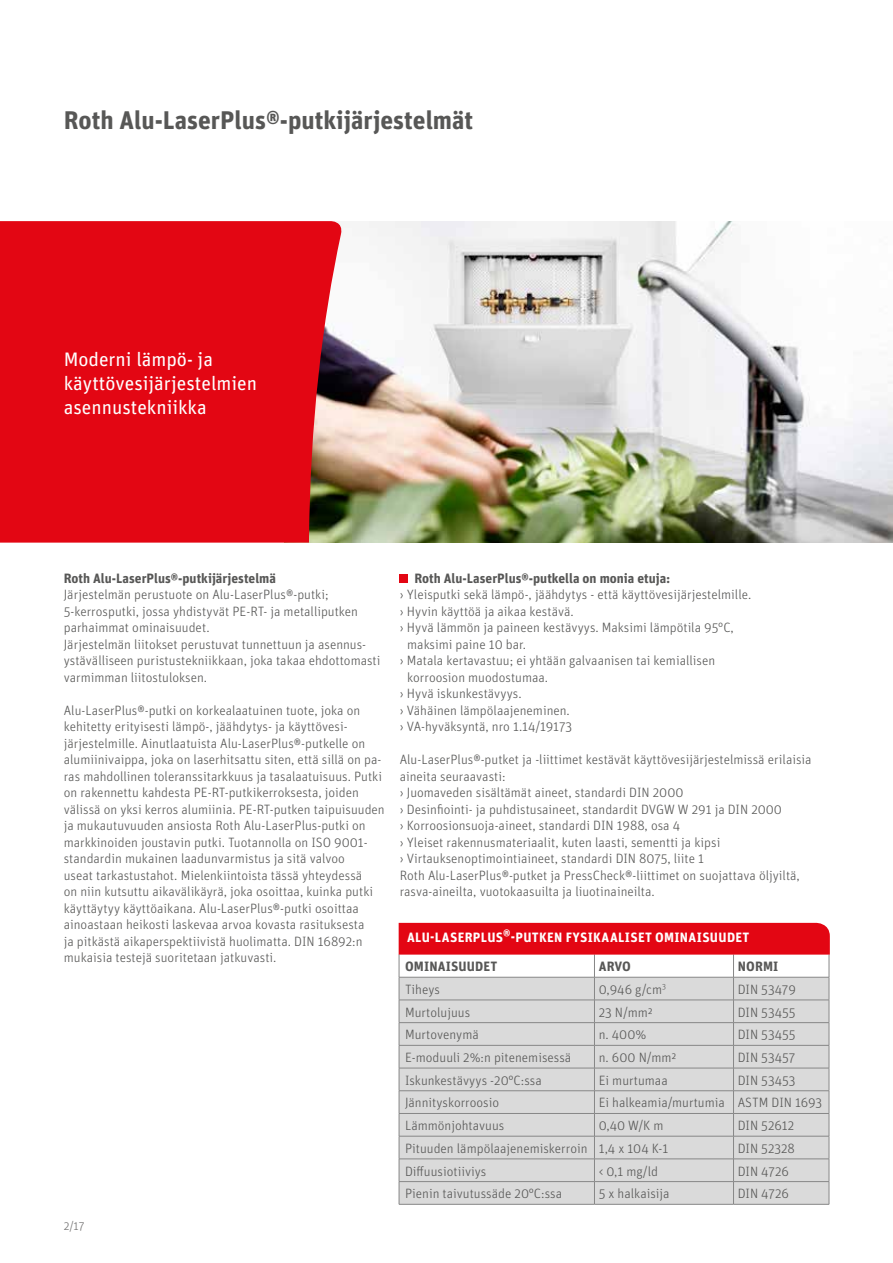
<style>
.page{position:relative;width:893px;height:1263px;background:#fff}
.page>*{position:absolute;margin:0;border:0;box-sizing:border-box;transform-origin:0 0}
.t1{font:700 25.5px "Unit OT";color:#575756}
.t2{font:19.5px/24px "Unit OT";color:#fff}
.t3{font:300 13.5px/16.5px "Unit OT";color:#575756}
.t4{font:700 13.5px "Unit OT";color:#575756}
.t5{font:700 13.5px "Unit OT";letter-spacing:.025em;color:#fff}
.t6{font:300 12px "Unit OT";color:#706f6f}
</style>
<div class="page">
<img style="left:344px;top:221px;width:549px;height:322px">
<svg style="left:0;top:221px;width:344px;height:322px;background:#dd0e1a"></svg>
<hr style="left:399px;top:1204px;width:195px;height:1px;background:#878787">
<hr style="left:594px;top:1204px;width:139px;height:1px;background:#878787">
<hr style="left:733px;top:1204px;width:96px;height:1px;background:#878787">
<svg style="left:399px;top:923px;width:431px;height:281px;background:#dac1c2"></svg>
<div style="left:400px;top:574px;width:8px;height:9px;background:#e30613"></div>
<h1 class="t1" style="left:64px;top:103px;width:411px">Roth Alu-LaserPlus®-putkijärjestelmät</h1>
<h2 class="t2" style="left:64px;top:347px;width:195px">Moderni lämpö- ja käyttövesijärjestelmien asennustekniikka</h2>
<p class="t4" style="left:64px;top:569px;width:214px">Roth Alu-LaserPlus®-putkijärjestelmä</p>
<p class="t3" style="left:64px;top:586px;width:318px">Järjestelmän perustuote on Alu-LaserPlus®-putki; 5-kerrosputki, jossa yhdistyvät PE-RT- ja metalliputken parhaimmat ominaisuudet.<br>Järjestelmän liitokset perustuvat tunnettuun ja asennus&shy;ystävälliseen puristustekniikkaan, joka takaa ehdottomasti varmimman liitostuloksen.</p>
<p class="t3" style="left:64px;top:702px;width:322px">Alu-LaserPlus®-putki on korkealaatuinen tuote, joka on kehitetty erityisesti lämpö-, jäähdytys- ja käyttövesi&shy;järjestelmille. Ainutlaatuista Alu-LaserPlus®-putkelle on alumiinivaippa, joka on laserhitsattu siten, että sillä on pa&shy;ras mahdollinen toleranssitarkkuus ja tasalaatuisuus. Putki on rakennettu kahdesta PE-RT-putkikerroksesta, joiden välissä on yksi kerros alumiinia. PE-RT-putken taipuisuuden ja mukautuvuuden ansiosta Roth Alu-LaserPlus-putki on markkinoiden joustavin putki. Tuotannolla on ISO 9001- standardin mukainen laadunvarmistus ja sitä valvoo<br>useat tarkastustahot. Mielenkiintoista tässä yhteydessä<br>on niin kutsuttu aikavälikäyrä, joka osoittaa, kuinka putki käyttäytyy käyttöaikana. Alu-LaserPlus®-putki osoittaa ainoastaan heikosti laskevaa arvoa kovasta rasituksesta<br>ja pitkästä aikaperspektiivistä huolimatta. DIN 16892:n mukaisia testejä suoritetaan jatkuvasti.</p>
<p class="t6" style="left:64px;top:1219px;width:22px">2/17</p>
<p class="t4" style="left:414px;top:569px;width:258px">Roth Alu-LaserPlus®-putkella on monia etuja:</p>
<p class="t3" style="left:400px;top:586px;width:353px">› Yleisputki sekä lämpö-, jäähdytys - että käyttövesijärjestelmille.</p>
<p class="t3" style="left:400px;top:603px;width:176px">› Hyvin käyttöä ja aikaa kestävä.</p>
<p class="t3" style="left:400px;top:619px;width:336px">› Hyvä lämmön ja paineen kestävyys. Maksimi lämpötila 95°C,</p>
<p class="t3" style="left:407px;top:636px;width:120px">maksimi paine 10 bar.</p>
<p class="t3" style="left:400px;top:652px;width:317px">› Matala kertavastuu; ei yhtään galvaanisen tai kemiallisen</p>
<p class="t3" style="left:407px;top:669px;width:142px">korroosion muodostumaa.</p>
<p class="t3" style="left:400px;top:685px;width:123px">› Hyvä iskunkestävyys.</p>
<p class="t3" style="left:400px;top:702px;width:172px">› Vähäinen lämpölaajeneminen.</p>
<p class="t3" style="left:400px;top:718px;width:174px">› VA-hyväksyntä, nro 1.14/19173</p>
<p class="t3" style="left:400px;top:751px;width:413px">Alu-LaserPlus®-putket ja -liittimet kestävät käyttövesijärjestelmissä erilaisia aineita seuraavasti:<br>› Juomaveden sisältämät aineet, standardi DIN 2000<br>› Desinfiointi- ja puhdistusaineet, standardit DVGW W 291 ja DIN 2000<br>› Korroosionsuoja-aineet, standardi DIN 1988, osa 4<br>› Yleiset rakennusmateriaalit, kuten laasti, sementti ja kipsi<br>› Virtauksenoptimointiaineet, standardi DIN 8075, liite 1<br>Roth Alu-LaserPlus®-putket ja PressCheck®-liittimet on suojattava öljyiltä, rasva-aineilta, vuotokaasuilta ja liuotinaineilta.</p>
<p class="t5" style="left:407px;top:929px;width:344px">ALU-LASERPLUS®-PUTKEN FYSIKAALISET OMINAISUUDET</p>
<p class="t4" style="left:405px;top:958px;width:94px">OMINAISUUDET</p>
<p class="t4" style="left:599px;top:958px;width:34px">ARVO</p>
<p class="t4" style="left:738px;top:958px;width:42px">NORMI</p>
<p class="t3" style="left:405px;top:981px;width:36px">Tiheys</p>
<p class="t3" style="left:599px;top:981px;width:69px">0,946 g/cm<sup>3</sup></p>
<p class="t3" style="left:738px;top:981px;width:60px">DIN 53479</p>
<p class="t3" style="left:405px;top:1004px;width:67px">Murtolujuus</p>
<p class="t3" style="left:599px;top:1004px;width:55px">23 N/mm²</p>
<p class="t3" style="left:738px;top:1004px;width:59px">DIN 53455</p>
<p class="t3" style="left:405px;top:1026px;width:75px">Murtovenymä</p>
<p class="t3" style="left:599px;top:1026px;width:49px">n. 400%</p>
<p class="t3" style="left:738px;top:1026px;width:59px">DIN 53455</p>
<p class="t3" style="left:405px;top:1049px;width:168px">E-moduuli 2%:n pitenemisessä</p>
<p class="t3" style="left:599px;top:1049px;width:79px">n. 600 N/mm²</p>
<p class="t3" style="left:738px;top:1049px;width:59px">DIN 53457</p>
<p class="t3" style="left:405px;top:1072px;width:138px">Iskunkestävyys -20°C:ssa</p>
<p class="t3" style="left:599px;top:1072px;width:70px">Ei murtumaa</p>
<p class="t3" style="left:738px;top:1072px;width:59px">DIN 53453</p>
<p class="t3" style="left:405px;top:1094px;width:96px">Jännityskorroosio</p>
<p class="t3" style="left:599px;top:1094px;width:225px">Ei halkeamia/murtumia ASTM DIN 1693</p>
<p class="t3" style="left:405px;top:1117px;width:101px">Lämmönjohtavuus</p>
<p class="t3" style="left:599px;top:1117px;width:66px">0,40 W/K m</p>
<p class="t3" style="left:738px;top:1117px;width:58px">DIN 52612</p>
<p class="t3" style="left:405px;top:1140px;width:265px">Pituuden lämpölaajenemiskerroin 1,4 x 104 K-1</p>
<p class="t3" style="left:738px;top:1140px;width:59px">DIN 52328</p>
<p class="t3" style="left:405px;top:1163px;width:83px">Diffuusiotiiviys</p>
<p class="t3" style="left:599px;top:1163px;width:61px">&lt; 0,1 mg/ld</p>
<p class="t3" style="left:738px;top:1163px;width:53px">DIN 4726</p>
<p class="t3" style="left:405px;top:1185px;width:159px">Pienin taivutussäde 20°C:ssa</p>
<p class="t3" style="left:599px;top:1185px;width:72px">5 x halkaisija</p>
<p class="t3" style="left:738px;top:1185px;width:53px">DIN 4726</p>
</div>
